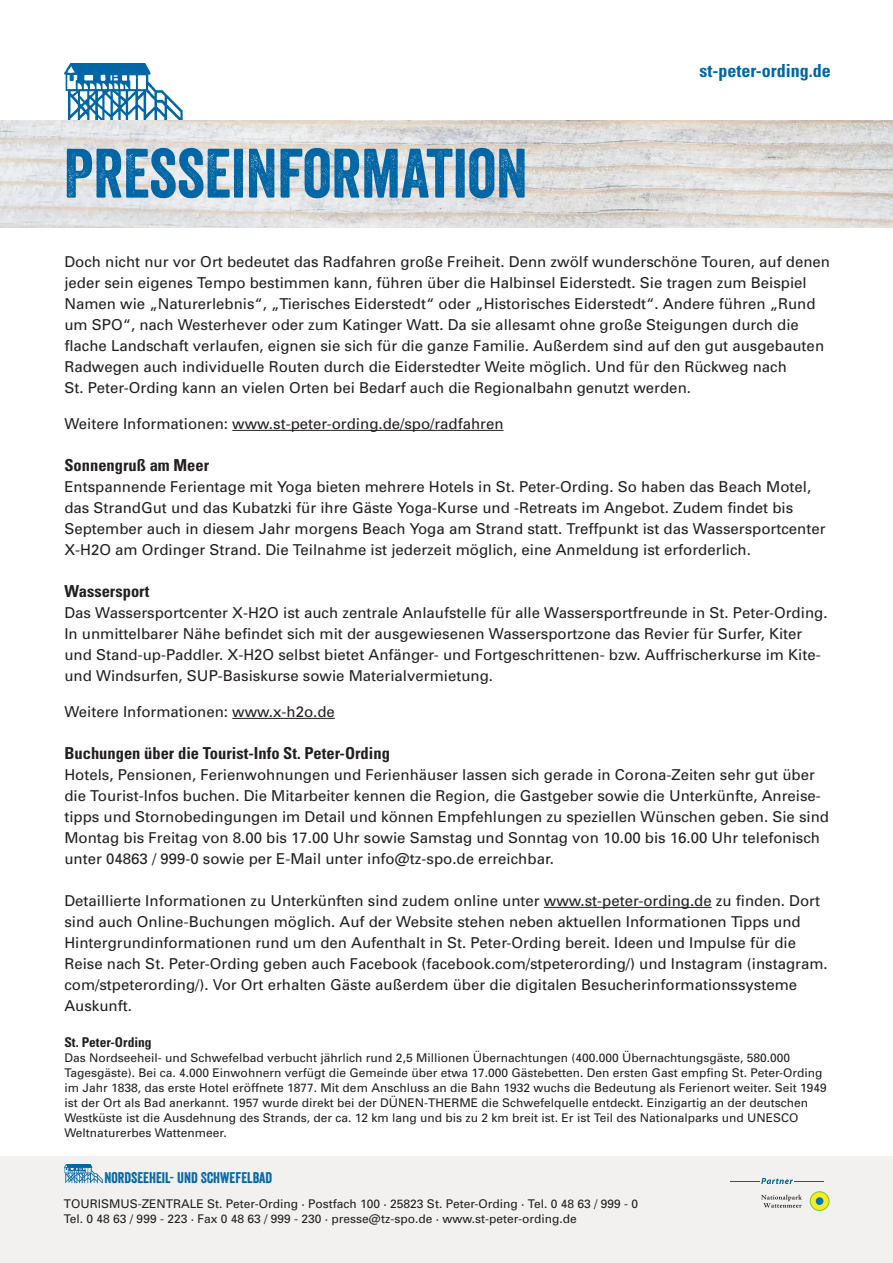
<style>
.page{position:relative;width:893px;height:1263px;background:#fff}
.page>*{position:absolute;margin:0;border:0;box-sizing:border-box;transform-origin:0 0}
.t1{font:67.5px "Veneer";color:#0166a5}
.t2{font:700 condensed 18px "Univers LT Std";color:#0166a5}
.t3{font:700 condensed 16.5px "Univers";color:#231f20}
.t4{font:15px/21px "Univers";color:#231f20}
.t5{font:15px "Veneer";color:#0166a5}
.t6{font:700 condensed 13.5px "Univers";color:#231f20}
.t7{font:12px/15px "Univers";color:#231f20}
</style>
<div class="page">
<img style="left:65px;top:64px;width:123px;height:57px">
<img style="left:0;top:121px;width:892px;height:106px">
<div style="left:0;top:1157px;width:892px;height:106px;background:#f2f1f0"></div>
<img style="left:65px;top:1165px;width:38px;height:19px">
<hr style="left:730px;top:1181px;width:30px;height:1px;background:#01668f">
<svg style="left:761px;top:1178px;width:62px;height:6px"></svg>
<svg style="left:809px;top:1191px;width:20px;height:20px"></svg>
<div style="left:810px;top:1192px;width:18px;height:18px;background:#f5ed1e;border-radius:50%"></div>
<div style="left:815px;top:1197px;width:8px;height:8px;background:#0072bc;border-radius:50%"></div>
<svg style="left:761px;top:1195px;width:40px;height:13px"></svg>
<hr style="left:232px;top:430px;width:271px;height:1px;background:#231f20">
<hr style="left:232px;top:718px;width:103px;height:1px;background:#231f20">
<hr style="left:544px;top:907px;width:167px;height:1px;background:#231f20">
<h1 class="t1" style="left:64px;top:149px;width:465px">PRESSEINFORMATION</h1>
<p class="t2" style="left:699px;top:62px;width:133px">st-peter-ording.de</p>
<p class="t4" style="left:64px;top:253px;width:767px">Doch nicht nur vor Ort bedeutet das Radfahren große Freiheit. Denn zwölf wunderschöne Touren, auf denen jeder sein eigenes Tempo bestimmen kann, führen über die Halbinsel Eiderstedt. Sie tragen zum Beispiel Namen wie „Naturerlebnis“, „Tierisches Eiderstedt“ oder „Historisches Eiderstedt“. Andere führen „Rund um SPO“, nach Westerhever oder zum Katinger Watt. Da sie allesamt ohne große Steigungen durch die flache Landschaft verlaufen, eignen sie sich für die ganze Familie. Außerdem sind auf den gut ausgebauten Radwegen auch individuelle Routen durch die Eiderstedter Weite möglich. Und für den Rückweg nach<br>St. Peter-Ording kann an vielen Orten bei Bedarf auch die Regionalbahn genutzt werden.</p>
<p class="t4" style="left:64px;top:415px;width:440px">Weitere Informationen: www.st-peter-ording.de/spo/radfahren</p>
<p class="t3" style="left:64px;top:459px;width:146px">Sonnengruß am Meer</p>
<p class="t4" style="left:64px;top:478px;width:762px">Entspannende Ferientage mit Yoga bieten mehrere Hotels in St. Peter-Ording. So haben das Beach Motel, das StrandGut und das Kubatzki für ihre Gäste Yoga-Kurse und -Retreats im Angebot. Zudem findet bis September auch in diesem Jahr morgens Beach Yoga am Strand statt. Treffpunkt ist das Wassersportcenter X-H2O am Ordinger Strand. Die Teilnahme ist jederzeit möglich, eine Anmeldung ist erforderlich.</p>
<p class="t3" style="left:64px;top:585px;width:86px">Wassersport</p>
<p class="t4" style="left:64px;top:604px;width:764px">Das Wassersportcenter X-H2O ist auch zentrale Anlaufstelle für alle Wassersportfreunde in St. Peter-Ording.<br>In unmittelbarer Nähe befindet sich mit der ausgewiesenen Wassersportzone das Revier für Surfer, Kiter und Stand-up-Paddler. X-H2O selbst bietet Anfänger- und Fortgeschrittenen- bzw. Auffrischerkurse im Kite&shy;und Windsurfen, SUP-Basiskurse sowie Materialvermietung.</p>
<p class="t4" style="left:64px;top:703px;width:272px">Weitere Informationen: www.x-h2o.de</p>
<p class="t3" style="left:64px;top:747px;width:327px">Buchungen über die Tourist-Info St. Peter-Ording</p>
<p class="t4" style="left:64px;top:766px;width:766px">Hotels, Pensionen, Ferienwohnungen und Ferienhäuser lassen sich gerade in Corona-Zeiten sehr gut über die Tourist-Infos buchen. Die Mitarbeiter kennen die Region, die Gastgeber sowie die Unterkünfte, Anreise&shy;tipps und Stornobedingungen im Detail und können Empfehlungen zu speziellen Wünschen geben. Sie sind Montag bis Freitag von 8.00 bis 17.00 Uhr sowie Samstag und Sonntag von 10.00 bis 16.00 Uhr telefonisch unter 04863 / 999-0 sowie per E-Mail unter info@tz-spo.de erreichbar.</p>
<p class="t4" style="left:64px;top:892px;width:764px">Detaillierte Informationen zu Unterkünften sind zudem online unter www.st-peter-ording.de zu finden. Dort sind auch Online-Buchungen möglich. Auf der Website stehen neben aktuellen Informationen Tipps und Hintergrundinformationen rund um den Aufenthalt in St. Peter-Ording bereit. Ideen und Impulse für die Reise nach St. Peter-Ording geben auch Facebook (facebook.com/stpeterording/) und Instagram (instagram. com/stpeterording/). Vor Ort erhalten Gäste außerdem über die digitalen Besucherinformationssysteme Auskunft.</p>
<p class="t6" style="left:64px;top:1037px;width:89px">St. Peter-Ording</p>
<p class="t7" style="left:64px;top:1052px;width:763px">Das Nordseeheil- und Schwefelbad verbucht jährlich rund 2,5 Millionen Übernachtungen (400.000 Übernachtungsgäste, 580.000<br>Tagesgäste). Bei ca. 4.000 Einwohnern verfügt die Gemeinde über etwa 17.000 Gästebetten. Den ersten Gast empfing St. Peter-Ording im Jahr 1838, das erste Hotel eröffnete 1877. Mit dem Anschluss an die Bahn 1932 wuchs die Bedeutung als Ferienort weiter. Seit 1949 ist der Ort als Bad anerkannt. 1957 wurde direkt bei der DÜNEN-THERME die Schwefelquelle entdeckt. Einzigartig an der deutschen Westküste ist die Ausdehnung des Strands, der ca. 12 km lang und bis zu 2 km breit ist. Er ist Teil des Nationalparks und UNESCO Weltnaturerbes Wattenmeer.</p>
<p class="t5" style="left:105px;top:1172px;width:169px">NORDSEEHEIL- UND SCHWEFELBAD</p>
<p class="t7" style="left:64px;top:1198px;width:576px;line-height:14.4px">TOURISMUS-ZENTRALE St. Peter-Ording · Postfach 100 · 25823 St. Peter-Ording · Tel. 0 48 63 / 999 - 0<br>Tel. 0 48 63 / 999 - 223 · Fax 0 48 63 / 999 - 230 · presse@tz-spo.de · www.st-peter-ording.de</p>
</div>
